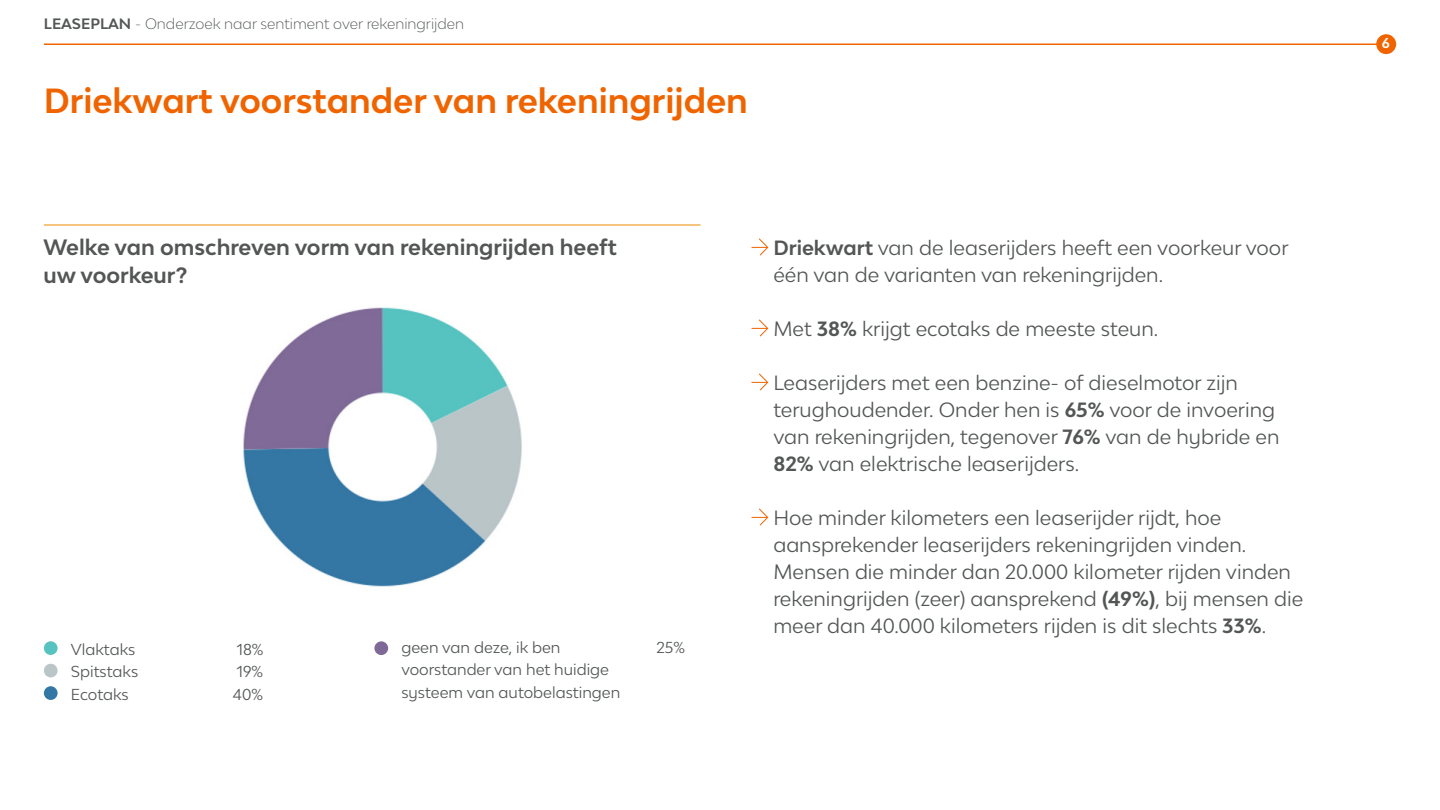
<style>
.page{position:relative;width:1440px;height:810px;background:#fff}
.page>*{position:absolute;margin:0;border:0;box-sizing:border-box;transform-origin:0 0}
.t1{font:700 33px "Lease Plan";color:#f06400}
.t2{font:700 21px/28.5px "Lease Plan";color:#545656}
.t3{font:19.5px/27px "Lease Plan";color:#545656}
.t4{font:15px/22.5px "Lease Plan";color:#545656}
.t5{font:300 14.25px "Lease Plan";color:#545656}
.t6{font:700 13.5px "Lease Plan";color:#fff}
.s1{font-weight:700}
</style>
<div class="page">
<hr style="left:44px;top:44px;width:1352px;height:1px;background:#f06400">
<div style="left:1376px;top:34px;width:20px;height:20px;background:#f06400;border-radius:50%"></div>
<img style="left:243px;top:307px;width:279px;height:280px">
<svg style="left:752px;top:238px;width:17px;height:18px"></svg>
<svg style="left:752px;top:319px;width:17px;height:18px"></svg>
<svg style="left:752px;top:373px;width:17px;height:18px"></svg>
<svg style="left:751px;top:508px;width:18px;height:18px"></svg>
<div style="left:44px;top:641px;width:14px;height:14px;background:#56c3c0;border-radius:50%"></div>
<div style="left:44px;top:664px;width:14px;height:13px;background:#bac5c7;border-radius:50%"></div>
<div style="left:44px;top:686px;width:14px;height:14px;background:#3377a4;border-radius:50%"></div>
<div style="left:374px;top:641px;width:14px;height:14px;background:#7f6997;border-radius:50%"></div>
<hr style="left:44px;top:225px;width:656px;height:1px;background:#ed8b00">
<p class="t5" style="left:44px;top:14px;width:422px"><span class="s1">LEASEPLAN</span> - Onderzoek naar sentiment over rekeningrijden</p>
<h1 class="t1" style="left:44px;top:80px;width:706px">Driekwart voorstander van rekeningrijden</h1>
<p class="t2" style="left:44px;top:232px;width:575px">Welke van omschreven vorm van rekeningrijden heeft uw voorkeur?</p>
<p class="t3" style="left:773px;top:234px;width:517px"><span class="s1">Driekwart</span> van de leaserijders heeft een voorkeur voor één van de varianten van rekeningrijden.</p>
<p class="t3" style="left:773px;top:315px;width:386px">Met <span class="s1">38%</span> krijgt ecotaks de meeste steun.</p>
<p class="t3" style="left:773px;top:369px;width:508px">Leaserijders met een benzine- of dieselmotor zijn terughoudender. Onder hen is <span class="s1">65%</span> voor de invoering van rekeningrijden, tegenover <span class="s1">76%</span> van de hybride en <span class="s1">82%</span> van elektrische leaserijders.</p>
<p class="t3" style="left:773px;top:504px;width:531px">Hoe minder kilometers een leaserijder rijdt, hoe aansprekender leaserijders rekeningrijden vinden.<br>Mensen die minder dan 20.000 kilometer rijden vinden rekeningrijden (zeer) aansprekend <span class="s1">(49%)</span>, bij mensen die meer dan 40.000 kilometers rijden is dit slechts <span class="s1">33%</span>.</p>
<p class="t4" style="left:71px;top:638px;width:66px">Vlaktaks</p>
<p class="t4" style="left:237px;top:638px;width:28px">18%</p>
<p class="t4" style="left:71px;top:660px;width:69px">Spitstaks</p>
<p class="t4" style="left:237px;top:660px;width:28px">19%</p>
<p class="t4" style="left:71px;top:683px;width:59px">Ecotaks</p>
<p class="t4" style="left:233px;top:683px;width:32px">40%</p>
<p class="t4" style="left:401px;top:636px;width:161px">geen van deze, ik ben</p>
<p class="t4" style="left:656px;top:636px;width:30px">25%</p>
<p class="t4" style="left:401px;top:658px;width:220px">voorstander van het huidige systeem van autobelastingen</p>
<p class="t6" style="left:1382px;top:35px;width:9px">6</p>
</div>
